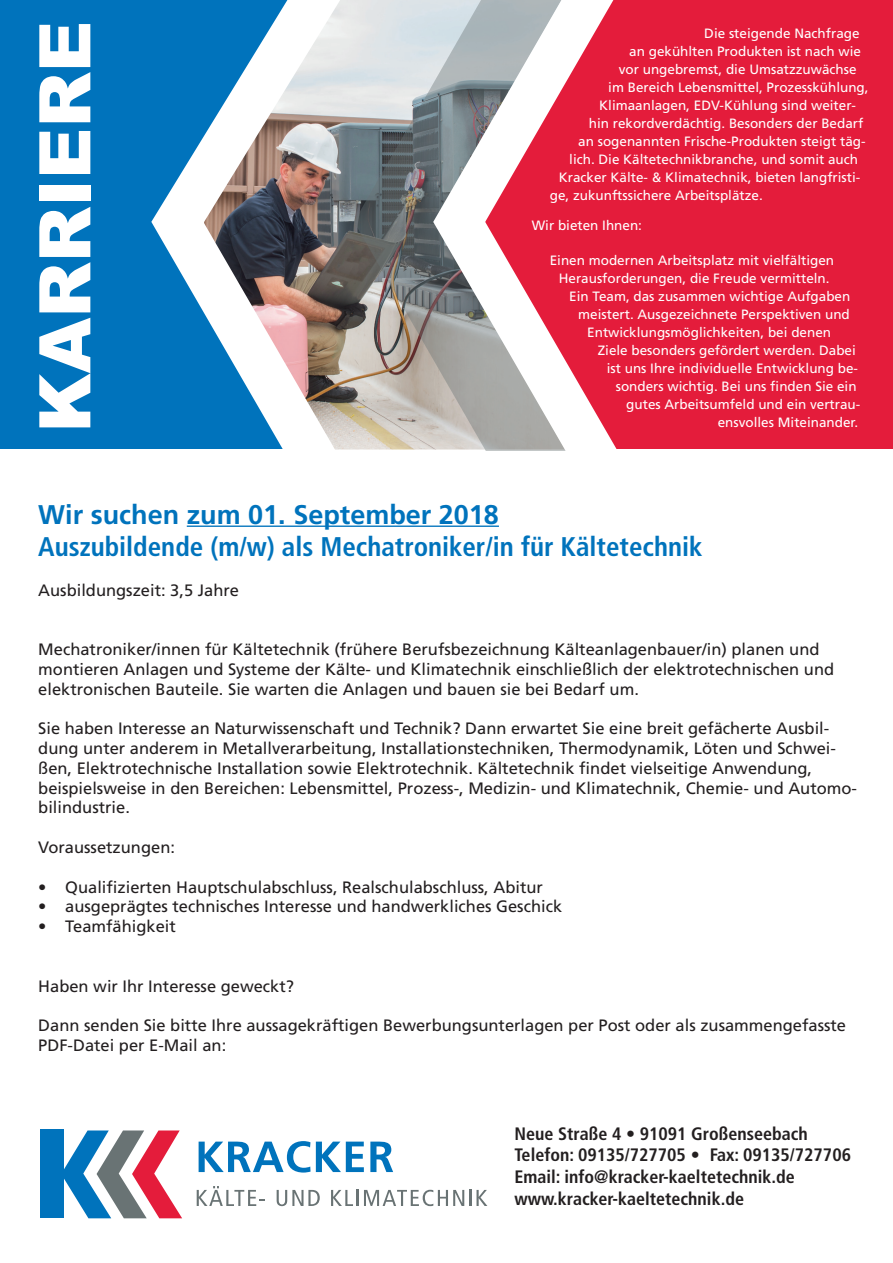
<style>
.page{position:relative;width:893px;height:1263px;background:#fff}
.page>*{position:absolute;margin:0;border:0;box-sizing:border-box;transform-origin:0 0}
.t1{font:900 71.25px "Arial";color:#fff}
.t2{font:700 condensed 27px "Frutiger";color:#0073bc}
.t3{font:700 27px "Frutiger";color:#0073bc}
.t4{font:700 condensed 18px/21.6px "Frutiger";color:#231f20}
.t5{font:16.5px/19.8px "Frutiger";color:#231f20}
.t6{font:13.5px "Frutiger";color:#fff}
.s1{font-weight:400;font-stretch:normal}
</style>
<div class="page">
<div style="left:434px;top:0;width:459px;height:449px;background:#e41c3b"></div>
<div style="left:0;top:0;width:310px;height:449px;background:#0073bc"></div>
<svg style="left:386px;top:0;width:21px;height:450px;background:#a3a3a1"></svg>
<svg style="left:199px;top:1141px;width:165px;height:31px"></svg>
<svg style="left:370px;top:1141px;width:23px;height:31px"></svg>
<svg style="left:197px;top:1186px;width:68px;height:20px"></svg>
<svg style="left:277px;top:1190px;width:43px;height:16px"></svg>
<svg style="left:331px;top:1190px;width:133px;height:16px"></svg>
<hr style="left:469px;top:1190px;width:3px;height:16px;background:#697374">
<svg style="left:476px;top:1190px;width:11px;height:16px"></svg>
<svg style="left:63px;top:1130px;width:119px;height:88px"></svg>
<div style="left:40px;top:1129px;width:23px;height:89px;background:#0073bc"></div>
<svg style="left:151px;top:0;width:235px;height:527px"></svg>
<svg style="left:407px;top:0;width:210px;height:451px"></svg>
<hr style="left:187px;top:525px;width:312px;height:2px;background:#0073bc">
<h1 class="t1" style="left:13px;top:433px;width:413px;rotate:-90deg">KARRIERE</h1>
<p class="t6" style="left:704px;top:25px;width:157px">Die steigende Nachfrage</p>
<p class="t6" style="left:629px;top:43px;width:233px">an gekühlten Produkten ist nach wie</p>
<p class="t6" style="left:619px;top:61px;width:239px">vor ungebremst, die Umsatzzuwächse</p>
<p class="t6" style="left:608px;top:79px;width:262px">im Bereich Lebensmittel, Prozesskühlung,</p>
<p class="t6" style="left:599px;top:97px;width:258px">Klimaanlagen, EDV-Kühlung sind weiter-</p>
<p class="t6" style="left:589px;top:115px;width:276px">hin rekordverdächtig. Besonders der Bedarf</p>
<p class="t6" style="left:578px;top:133px;width:289px">an sogenannten Frische-Produkten steigt täg-</p>
<p class="t6" style="left:569px;top:151px;width:290px">lich. Die Kältetechnikbranche, und somit auch</p>
<p class="t6" style="left:559px;top:169px;width:303px">Kracker Kälte- &amp; Klimatechnik, bieten langfristi-</p>
<p class="t6" style="left:550px;top:187px;width:215px">ge, zukunftssichere Arbeitsplätze.</p>
<p class="t6" style="left:532px;top:217px;width:112px">Wir bieten Ihnen:</p>
<p class="t6" style="left:550px;top:253px;width:286px">Einen modernen Arbeitsplatz mit vielfältigen</p>
<p class="t6" style="left:559px;top:271px;width:272px">Herausforderungen, die Freude vermitteln.</p>
<p class="t6" style="left:569px;top:289px;width:283px">Ein Team, das zusammen wichtige Aufgaben</p>
<p class="t6" style="left:578px;top:307px;width:273px">meistert. Ausgezeichnete Perspektiven und</p>
<p class="t6" style="left:587px;top:325px;width:245px">Entwicklungsmöglichkeiten, bei denen</p>
<p class="t6" style="left:598px;top:343px;width:260px">Ziele besonders gefördert werden. Dabei</p>
<p class="t6" style="left:607px;top:361px;width:253px">ist uns Ihre individuelle Entwicklung be-</p>
<p class="t6" style="left:616px;top:379px;width:242px">sonders wichtig. Bei uns finden Sie ein</p>
<p class="t6" style="left:626px;top:397px;width:236px">gutes Arbeitsumfeld und ein vertrau-</p>
<p class="t6" style="left:718px;top:415px;width:142px">ensvolles Miteinander.</p>
<h2 class="t3" style="left:38px;top:498px;width:462px">Wir suchen zum 01. September 2018</h2>
<h2 class="t2" style="left:38px;top:530px;width:666px">Auszubildende (m/w) als Mechatroniker/in für Kältetechnik</h2>
<p class="t5" style="left:38px;top:580px;width:202px">Ausbildungszeit: 3,5 Jahre</p>
<p class="t5" style="left:38px;top:639px;width:797px">Mechatroniker/innen für Kältetechnik (frühere Berufsbezeichnung Kälteanlagenbauer/in) planen und montieren Anlagen und Systeme der Kälte- und Klimatechnik einschließlich der elektrotechnischen und elektronischen Bauteile. Sie warten die Anlagen und bauen sie bei Bedarf um.</p>
<p class="t5" style="left:38px;top:718px;width:820px">Sie haben Interesse an Naturwissenschaft und Technik? Dann erwartet Sie eine breit gefächerte Ausbil&shy;dung unter anderem in Metallverarbeitung, Installationstechniken, Thermodynamik, Löten und Schwei&shy;ßen, Elektrotechnische Installation sowie Elektrotechnik. Kältetechnik findet vielseitige Anwendung, beispielsweise in den Bereichen: Lebensmittel, Prozess-, Medizin- und Klimatechnik, Chemie- und Automo&shy;bilindustrie.</p>
<p class="t5" style="left:38px;top:837px;width:138px">Voraussetzungen:</p>
<p class="t5" style="left:38px;top:877px;width:506px">• Qualifizierten Hauptschulabschluss, Realschulabschluss, Abitur</p>
<p class="t5" style="left:38px;top:896px;width:525px">• ausgeprägtes technisches Interesse und handwerkliches Geschick</p>
<p class="t5" style="left:38px;top:916px;width:139px">• Teamfähigkeit</p>
<p class="t5" style="left:38px;top:976px;width:257px">Haben wir Ihr Interesse geweckt?</p>
<p class="t5" style="left:38px;top:1015px;width:809px">Dann senden Sie bitte Ihre aussagekräftigen Bewerbungsunterlagen per Post oder als zusammengefasste<br>PDF-Datei per E-Mail an:</p>
<p class="t4" style="left:514px;top:1123px;width:338px">Neue Straße 4 <span class="s1">•</span> 91091 Großenseebach Telefon: 09135/727705 <span class="s1">•</span> Fax: 09135/727706<br>Email: info@kracker-kaeltetechnik.de www.kracker-kaeltetechnik.de</p>
</div>
